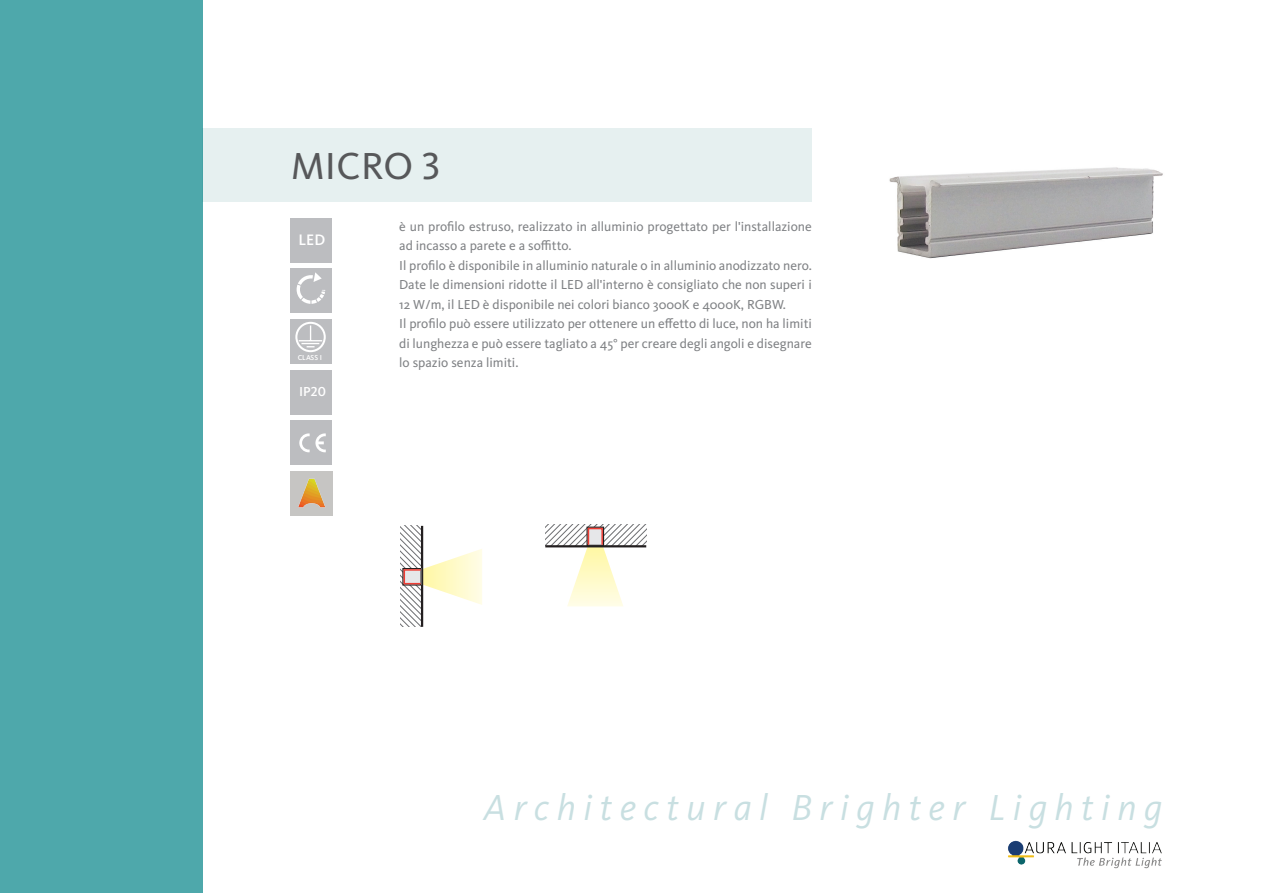
<style>
.page{position:relative;width:1263px;height:893px;background:#fff}
.page>*{position:absolute;margin:0;border:0;box-sizing:border-box;transform-origin:0 0}
.t1{font:39px "Kievit Pro";letter-spacing:.01em;color:#57585a}
.t2{font:italic 37.5px "Kievit Pro";letter-spacing:.2em;color:#c8dfe1}
.t3{font:500 15.75px "Kievit Pro";color:#fff}
.t4{font:13.5px/19.5px "Kievit Pro";color:#808285}
.t5{font:500 13.5px "Kievit Pro";color:#fff}
.t6{font:500 7.5px "Kievit Pro";color:#fff}
</style>
<div class="page">
<div style="left:0;top:0;width:203px;height:893px;background:#4ea8ab"></div>
<div style="left:203px;top:129px;width:609px;height:73px;background:#e6f0f0"></div>
<img style="left:1008px;top:841px;width:154px;height:28px">
<div style="left:290px;top:218px;width:42px;height:44px;background:#bcbdc0"></div>
<div style="left:290px;top:421px;width:42px;height:44px;background:#bcbdc0"></div>
<svg style="left:299px;top:433px;width:27px;height:19px"></svg>
<div style="left:290px;top:269px;width:42px;height:44px;background:#bcbdc0"></div>
<svg style="left:296px;top:272px;width:30px;height:32px"></svg>
<div style="left:290px;top:319px;width:42px;height:45px;background:#bcbdc0"></div>
<div style="left:295px;top:322px;width:31px;height:30px;border:2px solid #fff;border-radius:50%"></div>
<svg style="left:299px;top:325px;width:23px;height:22px"></svg>
<div style="left:290px;top:370px;width:42px;height:44px;background:#bcbdc0"></div>
<svg style="left:400px;top:526px;width:82px;height:101px"></svg>
<hr style="left:421px;top:526px;width:2px;height:101px;background:#231f20">
<div style="left:403px;top:569px;width:18px;height:16px;background:#e6e7e9"></div>
<div style="left:402px;top:568px;width:20px;height:18px;border:1px solid #231f20"></div>
<div style="left:404px;top:569px;width:17px;height:15px;border:2px solid #ee3e35"></div>
<svg style="left:545px;top:524px;width:101px;height:82px"></svg>
<hr style="left:545px;top:545px;width:101px;height:2px;background:#231f20">
<div style="left:587px;top:527px;width:16px;height:18px;background:#e6e7e9"></div>
<div style="left:586px;top:527px;width:18px;height:19px;border:1px solid #231f20"></div>
<div style="left:588px;top:528px;width:15px;height:17px;border:2px solid #ee3e35"></div>
<img style="left:889px;top:167px;width:274px;height:92px">
<div style="left:290px;top:471px;width:43px;height:45px;background:#c6c5c3"></div>
<img style="left:298px;top:478px;width:27px;height:30px">
<h1 class="t1" style="left:291px;top:143px;width:151px">MICRO 3</h1>
<p class="t3" style="left:298px;top:230px;width:28px">LED</p>
<p class="t6" style="left:298px;top:353px;width:26px">CLASS I</p>
<p class="t5" style="left:299px;top:383px;width:28px">IP20</p>
<p class="t4" style="left:399px;top:216px;width:414px">è un profilo estruso, realizzato in alluminio progettato per l'installazione ad incasso a parete e a soffitto.<br>Il profilo è disponibile in alluminio naturale o in alluminio anodizzato nero.<br>Date le dimensioni ridotte il LED all'interno è consigliato che non superi i 12 W/m, il LED è disponibile nei colori bianco 3000K e 4000K, RGBW.<br>Il profilo può essere utilizzato per ottenere un effetto di luce, non ha limiti di lunghezza e può essere tagliato a 45° per creare degli angoli e disegnare lo spazio senza limiti.</p>
<h2 class="t2" style="left:484px;top:785px;width:680px">Architectural Brighter Lighting</h2>
</div>
